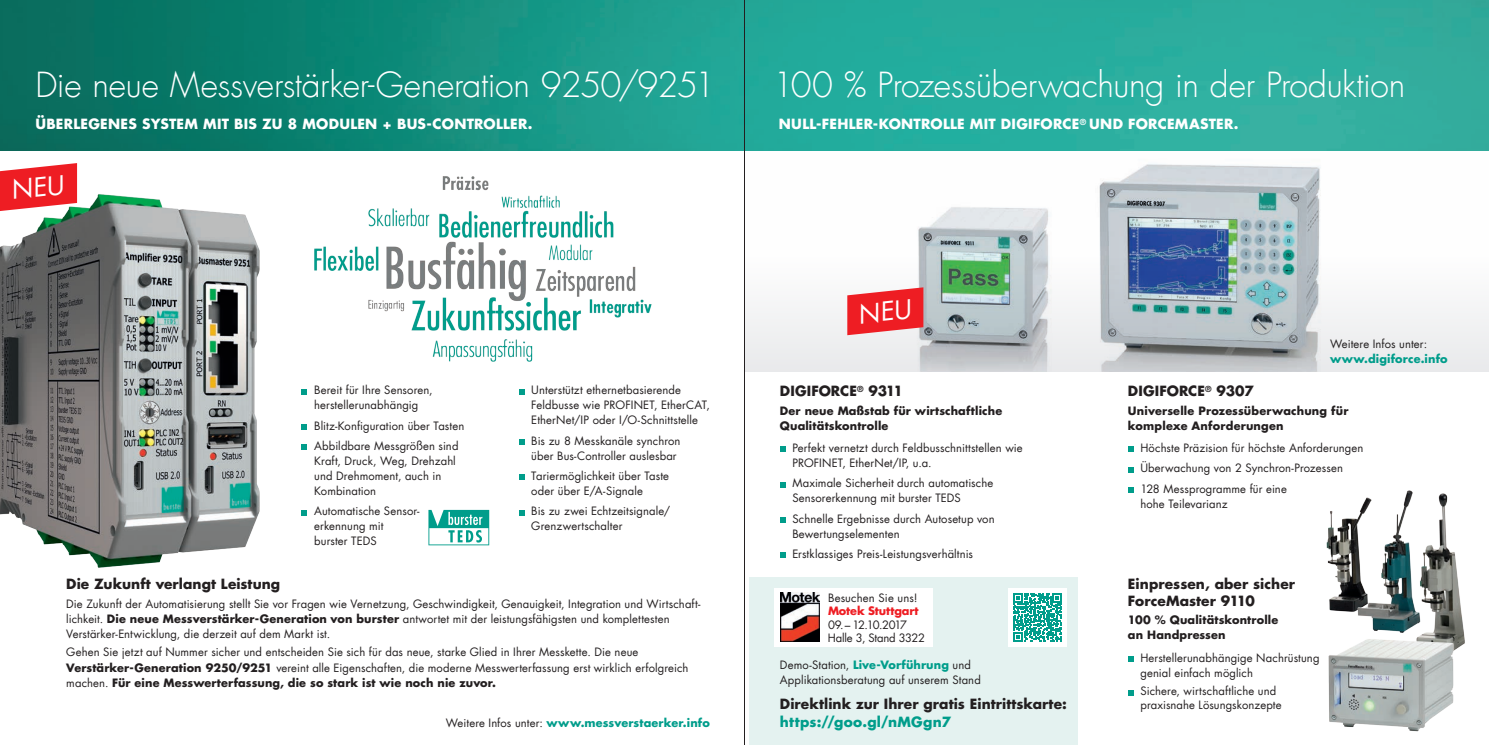
<style>
.page{position:relative;width:1489px;height:745px;background:#fff}
.page>*{position:absolute;margin:0;border:0;box-sizing:border-box;transform-origin:0 0}
.t1{font:300 33.75px "Futura LT";letter-spacing:-.01em;color:#fff}
.t2{font:700 13.75px/16.5px "Futura LT";letter-spacing:.005em;color:#231f20}
.t3{font:700 13.75px "Futura LT";letter-spacing:.02em;color:#fff}
.t4{font:700 13.75px "Futura LT";letter-spacing:.02em;color:#009d8b}
.t5{font:11.25px/15px "Futura LT";letter-spacing:.01em;color:#231f20}
.t6{font:700 11.25px "Futura LT";letter-spacing:.015em;color:#231f20}
.t7{font:700 11.25px "Futura LT";letter-spacing:.01em;color:#009d8b}
.t8{font:11.25px/13.5px "Futura LT";letter-spacing:-.015em;color:#231f20}
.s1{font-weight:700}
.s2{font-weight:400;color:#231f20}
.s3{font-weight:700;color:#ee1d23}
.s4{font-weight:700;color:#009d8b}
</style>
<div class="page">
<div style="left:745px;top:306px;width:743px;height:65px;background:#eeeff0"></div>
<img style="left:879px;top:164px;width:508px;height:207px">
<div style="left:749px;top:577px;width:328px;height:167px;background:#e4f2f0"></div>
<div style="left:774px;top:587px;width:159px;height:59px;background:#fff"></div>
<img style="left:0;top:0;width:1488px;height:151px">
<svg style="left:780px;top:446px;width:5px;height:5px"></svg>
<svg style="left:780px;top:482px;width:5px;height:5px"></svg>
<svg style="left:780px;top:517px;width:5px;height:5px"></svg>
<svg style="left:780px;top:552px;width:5px;height:5px"></svg>
<svg style="left:1128px;top:446px;width:5px;height:5px"></svg>
<svg style="left:1128px;top:467px;width:5px;height:5px"></svg>
<svg style="left:1128px;top:487px;width:5px;height:5px"></svg>
<img style="left:1420px;top:493px;width:45px;height:157px">
<img style="left:1326px;top:511px;width:30px;height:101px">
<img style="left:1356px;top:490px;width:67px;height:142px">
<img style="left:1328px;top:636px;width:127px;height:96px">
<svg style="left:1128px;top:656px;width:5px;height:5px"></svg>
<svg style="left:1128px;top:690px;width:5px;height:5px"></svg>
<img style="left:780px;top:592px;width:39px;height:49px">
<div style="left:1008px;top:587px;width:58px;height:59px;background:#fff"></div>
<svg style="left:1013px;top:593px;width:48px;height:48px"></svg>
<img style="left:314px;top:176px;width:338px;height:186px">
<svg style="left:302px;top:389px;width:5px;height:5px"></svg>
<svg style="left:302px;top:424px;width:5px;height:5px"></svg>
<svg style="left:302px;top:444px;width:5px;height:5px"></svg>
<svg style="left:302px;top:510px;width:5px;height:5px"></svg>
<svg style="left:519px;top:389px;width:5px;height:5px"></svg>
<svg style="left:519px;top:439px;width:5px;height:5px"></svg>
<svg style="left:519px;top:474px;width:5px;height:5px"></svg>
<svg style="left:519px;top:510px;width:5px;height:5px"></svg>
<img style="left:0;top:190px;width:260px;height:378px">
<svg style="left:428px;top:509px;width:61px;height:36px"></svg>
<hr style="left:744px;top:0;width:1px;height:744px;background:#231f20">
<svg style="left:0;top:163px;width:77px;height:48px;background:#ee4246"></svg>
<svg style="left:847px;top:287px;width:76px;height:48px;background:#ee4146"></svg>
<p class="t1" style="left:35px;top:64px;width:681px">Die neue Messverstärker-Generation 9250/9251</p>
<p class="t3" style="left:35px;top:115px;width:498px">ÜBERLEGENES SYSTEM MIT BIS ZU 8 MODULEN + BUS-CONTROLLER.</p>
<p class="t1" style="left:772px;top:64px;width:634px">100 % Prozessüberwachung in der Produktion</p>
<p class="t3" style="left:778px;top:115px;width:461px">NULL-FEHLER-KONTROLLE MIT DIGIFORCE<sup>®</sup> UND FORCEMASTER.</p>
<p class="t5" style="left:314px;top:382px;width:120px">Bereit für Ihre Sensoren, herstellerunabhängig</p>
<p class="t5" style="left:314px;top:418px;width:151px">Blitz-Konfiguration über Tasten</p>
<p class="t5" style="left:314px;top:438px;width:146px">Abbildbare Messgrößen sind<br>Kraft, Druck, Weg, Drehzahl und Drehmoment, auch in<br>Kombination</p>
<p class="t5" style="left:314px;top:503px;width:107px">Automatische Sensor&shy;erkennung mit burster TEDS</p>
<p class="t5" style="left:531px;top:382px;width:180px">Unterstützt ethernetbasierende<br>Feldbusse wie PROFINET, EtherCAT,<br>EtherNet/IP oder I/O-Schnittstelle</p>
<p class="t5" style="left:531px;top:433px;width:151px">Bis zu 8 Messkanäle synchron über Bus-Controller auslesbar</p>
<p class="t5" style="left:531px;top:468px;width:139px">Tariermöglichkeit über Taste oder über E/A-Signale</p>
<p class="t5" style="left:531px;top:503px;width:141px">Bis zu zwei Echtzeitsignale/<br>Grenzwertschalter</p>
<p class="t2" style="left:66px;top:575px;width:215px">Die Zukunft verlangt Leistung</p>
<p class="t5" style="left:66px;top:596px;width:635px">Die Zukunft der Automatisierung stellt Sie vor Fragen wie Vernetzung, Geschwindigkeit, Genauigkeit, Integration und Wirtschaft&shy;lichkeit. <span class="s1">Die neue Messverstärker-Generation von burster</span> antwortet mit der leistungsfähigsten und komplettesten<br>Verstärker-Entwicklung, die derzeit auf dem Markt ist.</p>
<p class="t5" style="left:66px;top:644px;width:623px">Gehen Sie jetzt auf Nummer sicher und entscheiden Sie sich für das neue, starke Glied in Ihrer Messkette. Die neue<br><span class="s1">Verstärker-Generation 9250/9251</span> vereint alle Eigenschaften, die moderne Messwerterfassung erst wirklich erfolgreich machen. <span class="s1">Für eine Messwerterfassung, die so stark ist wie noch nie zuvor.</span></p>
<p class="t7" style="left:446px;top:715px;width:265px"><span class="s2">Weitere Infos unter:</span> www.messverstaerker.info</p>
<p class="t2" style="left:780px;top:382px;width:124px">DIGIFORCE<sup>®</sup> 9311</p>
<p class="t6" style="left:780px;top:403px;width:224px">Der neue Maßstab für wirtschaftliche</p>
<p class="t6" style="left:780px;top:418px;width:110px">Qualitätskontrolle</p>
<p class="t5" style="left:792px;top:440px;width:232px">Perfekt vernetzt durch Feldbusschnittstellen wie<br>PROFINET, EtherNet/IP, u.a.</p>
<p class="t5" style="left:792px;top:475px;width:202px">Maximale Sicherheit durch automatische<br>Sensorerkennung mit burster TEDS</p>
<p class="t5" style="left:792px;top:511px;width:204px">Schnelle Ergebnisse durch Autosetup von<br>Bewertungselementen</p>
<p class="t5" style="left:792px;top:546px;width:182px">Erstklassiges Preis-Leistungsverhältnis</p>
<p class="t8" style="left:828px;top:590px;width:98px">Besuchen Sie uns!<br><span class="s3">Motek Stuttgart<br></span>09.– 12.10.2017<br>Halle 3, Stand 3322</p>
<p class="t5" style="left:780px;top:656px;width:202px">Demo-Station, <span class="s4">Live-Vorführung</span> und<br>Applikationsberatung auf unserem Stand</p>
<p class="t2" style="left:780px;top:694px;width:288px">Direktlink zur Ihrer gratis Eintrittskarte:</p>
<p class="t4" style="left:780px;top:712px;width:173px">https://goo.gl/nMGgn7</p>
<p class="t5" style="left:1329px;top:337px;width:99px">Weitere Infos unter:</p>
<p class="t7" style="left:1329px;top:351px;width:119px">www.digiforce.info</p>
<p class="t2" style="left:1127px;top:382px;width:127px">DIGIFORCE<sup>®</sup> 9307</p>
<p class="t6" style="left:1127px;top:403px;width:222px">Universelle Prozessüberwachung für</p>
<p class="t6" style="left:1127px;top:418px;width:157px">komplexe Anforderungen</p>
<p class="t5" style="left:1140px;top:440px;width:224px">Höchste Präzision für höchste Anforderungen</p>
<p class="t5" style="left:1140px;top:460px;width:204px">Überwachung von 2 Synchron-Prozessen</p>
<p class="t5" style="left:1140px;top:481px;width:148px">128 Messprogramme für eine hohe Teilevarianz</p>
<p class="t2" style="left:1127px;top:575px;width:168px">Einpressen, aber sicher<br>ForceMaster 9110</p>
<p class="t6" style="left:1127px;top:612px;width:152px">100 % Qualitätskontrolle</p>
<p class="t6" style="left:1127px;top:627px;width:99px">an Handpressen</p>
<p class="t5" style="left:1140px;top:649px;width:181px">Herstellerunabhängige Nachrüstung genial einfach möglich</p>
<p class="t5" style="left:1140px;top:684px;width:143px;line-height:13.5px">Sichere, wirtschaftliche und praxisnahe Lösungskonzepte</p>
</div>
